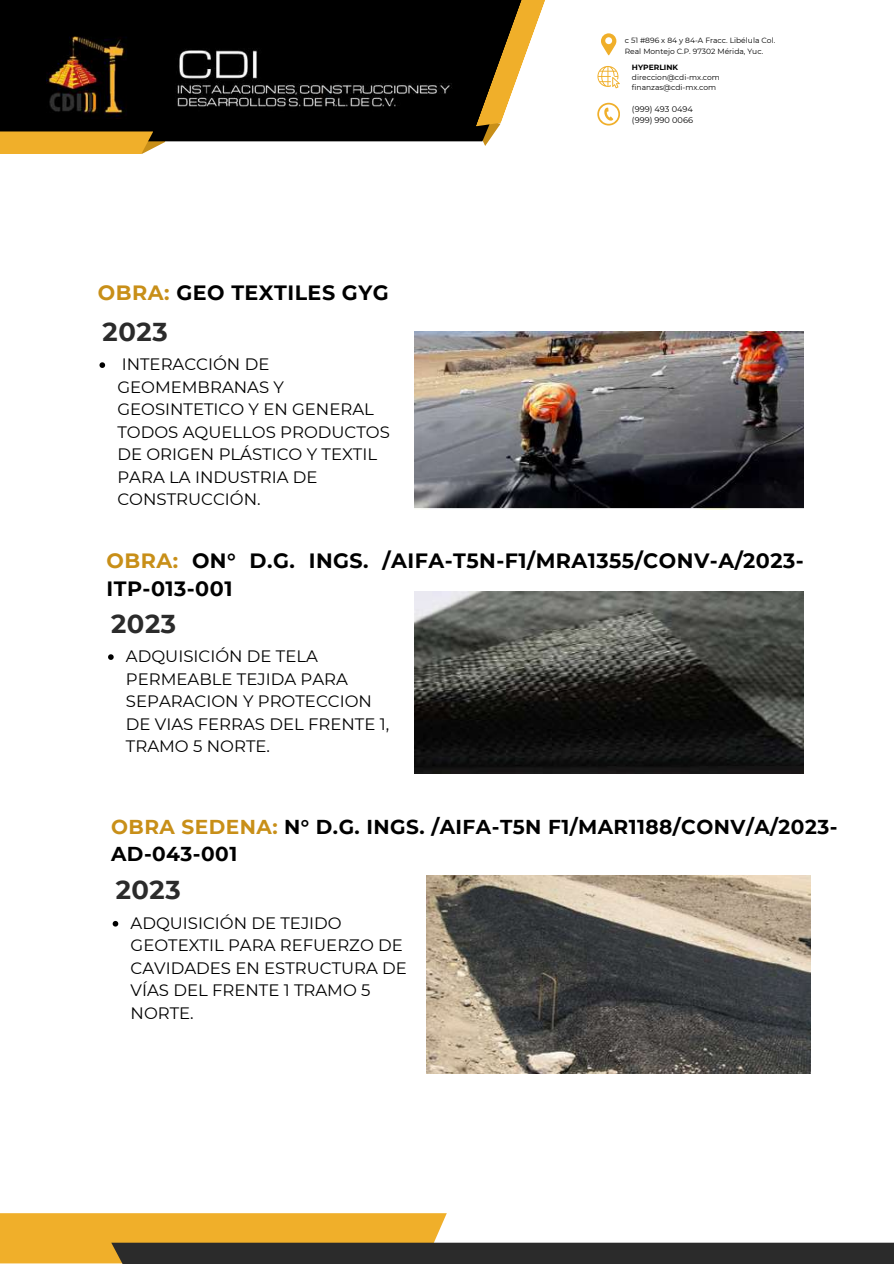
<style>
.page{position:relative;width:894px;height:1264px;background:#fff}
.page>*{position:absolute;margin:0;border:0;box-sizing:border-box;transform-origin:0 0}
.t1{font:700 25.8px "Montserrat";letter-spacing:.025em;color:#2b2b2b}
.t2{font:700 20.7px/28.2px "Montserrat";letter-spacing:.025em;color:#000}
.t3{font:700 20.1px/27px "Montserrat";letter-spacing:.025em;color:#000}
.t4{font:16.5px/22.5px "Montserrat";color:#000}
.t5{font:8.25px/10.9px "Montserrat";color:#000}
.t6{font:7.5px/10.5px "Montserrat";color:#000}
.t7{font:700 7.5px "Montserrat";color:#000}
.s1{color:#c88f18}
</style>
<div class="page">
<div style="left:0;top:0;width:473px;height:141px;background:#000"></div>
<svg style="left:0;top:127px;width:166px;height:27px;background:#bf8d28"></svg>
<div style="left:0;top:1213px;width:446px;height:50px;background:#f0af2a"></div>
<div style="left:111px;top:1242px;width:782px;height:21px;background:#2b2b2b"></div>
<img style="left:46px;top:26px;width:84px;height:92px">
<img style="left:169px;top:42px;width:295px;height:72px">
<svg style="left:473px;top:0;width:146px;height:146px"></svg>
<img style="left:414px;top:332px;width:389px;height:177px">
<img style="left:414px;top:591px;width:389px;height:182px">
<img style="left:426px;top:875px;width:383px;height:198px">
<svg style="left:99px;top:362px;width:6px;height:6px"></svg>
<svg style="left:108px;top:654px;width:6px;height:6px"></svg>
<svg style="left:113px;top:920px;width:5px;height:6px"></svg>
<p class="t2" style="left:98px;top:278px;width:292px"><span class="s1">OBRA:</span> GEO TEXTILES GYG</p>
<h1 class="t1" style="left:102px;top:316px;width:67px">2023</h1>
<p class="t4" style="left:117px;top:353px;width:274px">INTERACCIÓN DE<br>GEOMEMBRANAS Y<br>GEOSINTETICO Y EN GENERAL<br>TODOS AQUELLOS PRODUCTOS<br>DE ORIGEN PLÁSTICO Y TEXTIL<br>PARA LA INDUSTRIA DE<br>CONSTRUCCIÓN.</p>
<p class="t6" style="left:624px;top:35px;width:152px">c 51 #896 x 84 y 84-A Fracc. Libélula Col.<br>Real Montejo C.P. 97302 Mérida, Yuc.</p>
<p class="t7" style="left:631px;top:62px;width:48px">HYPERLINK</p>
<p class="t6" style="left:631px;top:72px;width:89px;line-height:10.1px">direccion@cdi-mx.com finanzas@cdi-mx.com</p>
<p class="t5" style="left:631px;top:104px;width:63px">(999) 493 0494 (999) 990 0066</p>
<p class="t2" style="left:106px;top:546px;width:698px"><span class="s1">OBRA:</span> ON° D.G. INGS. /AIFA-T5N-F1/MRA1355/CONV-A/2023-<br>ITP-013-001</p>
<h1 class="t1" style="left:111px;top:608px;width:67px">2023</h1>
<p class="t4" style="left:126px;top:645px;width:265px">ADQUISICIÓN DE TELA<br>PERMEABLE TEJIDA PARA<br>SEPARACION Y PROTECCION<br>DE VIAS FERRAS DEL FRENTE 1,<br>TRAMO 5 NORTE.</p>
<p class="t3" style="left:111px;top:813px;width:727px"><span class="s1">OBRA SEDENA:</span> N° D.G. INGS. /AIFA-T5N F1/MAR1188/CONV/A/2023-<br>AD-043-001</p>
<h1 class="t1" style="left:116px;top:874px;width:67px">2023</h1>
<p class="t4" style="left:130px;top:911px;width:278px">ADQUISICIÓN DE TEJIDO<br>GEOTEXTIL PARA REFUERZO DE<br>CAVIDADES EN ESTRUCTURA DE<br>VÍAS DEL FRENTE 1 TRAMO 5<br>NORTE.</p>
</div>
